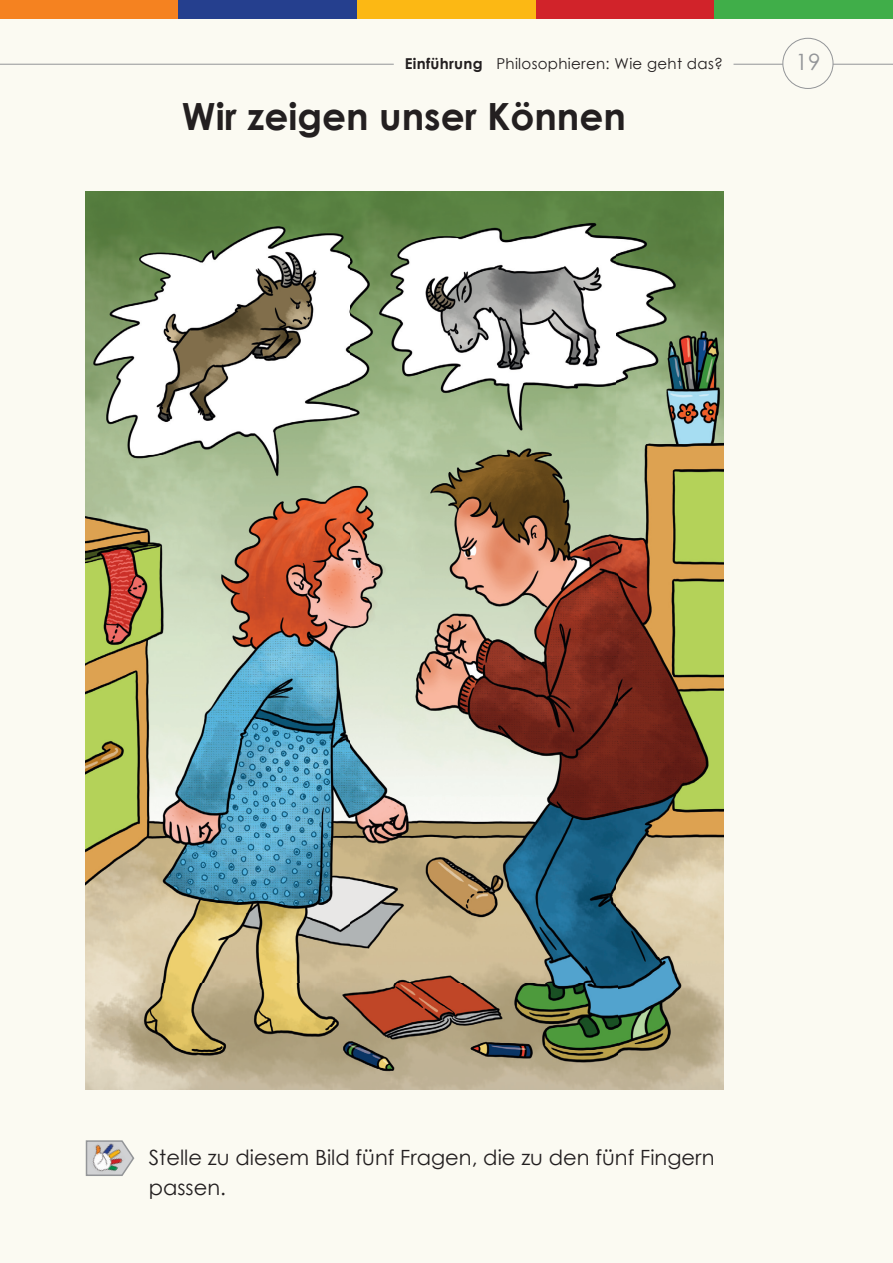
<style>
.page{position:relative;width:893px;height:1263px;background:#fbfaf2}
.page>*{position:absolute;margin:0;border:0;box-sizing:border-box;transform-origin:0 0}
.t1{font:700 37.5px "Century Gothic";color:#231f20}
.t2{font:22.5px "Century Gothic";color:#939598}
.t3{font:21px/29.7px "Century Gothic";color:#231f20}
.t4{font:15px "Century Gothic";letter-spacing:.02em;color:#231f20}
.s1{font-weight:700}
</style>
<div class="page">
<hr style="left:733px;top:64px;width:160px;height:1px;background:#939598">
<hr style="left:0;top:64px;width:394px;height:1px;background:#939598">
<div style="left:783px;top:38px;width:50px;height:50px;background:#fbfaf2;border-radius:50%"></div>
<div style="left:782px;top:38px;width:51px;height:51px;border:1px solid #939598;border-radius:50%"></div>
<img style="left:85px;top:191px;width:638px;height:898px">
<div style="left:0;top:0;width:179px;height:19px;background:#f58220"></div>
<div style="left:179px;top:0;width:178px;height:19px;background:#253f8e"></div>
<div style="left:357px;top:0;width:179px;height:19px;background:#fcb814"></div>
<div style="left:536px;top:0;width:178px;height:19px;background:#d1232a"></div>
<div style="left:714px;top:0;width:179px;height:19px;background:#40ae49"></div>
<svg style="left:85px;top:1140px;width:50px;height:36px"></svg>
<p class="t4" style="left:405px;top:54px;width:320px"><span class="s1">Einführung</span> Philosophieren: Wie geht das?</p>
<p class="t2" style="left:795px;top:47px;width:27px">19</p>
<h1 class="t1" style="left:182px;top:92px;width:446px">Wir zeigen unser Können</h1>
<p class="t3" style="left:149px;top:1142px;width:567px">Stelle zu diesem Bild fünf Fragen, die zu den fünf Fingern passen.</p>
</div>
